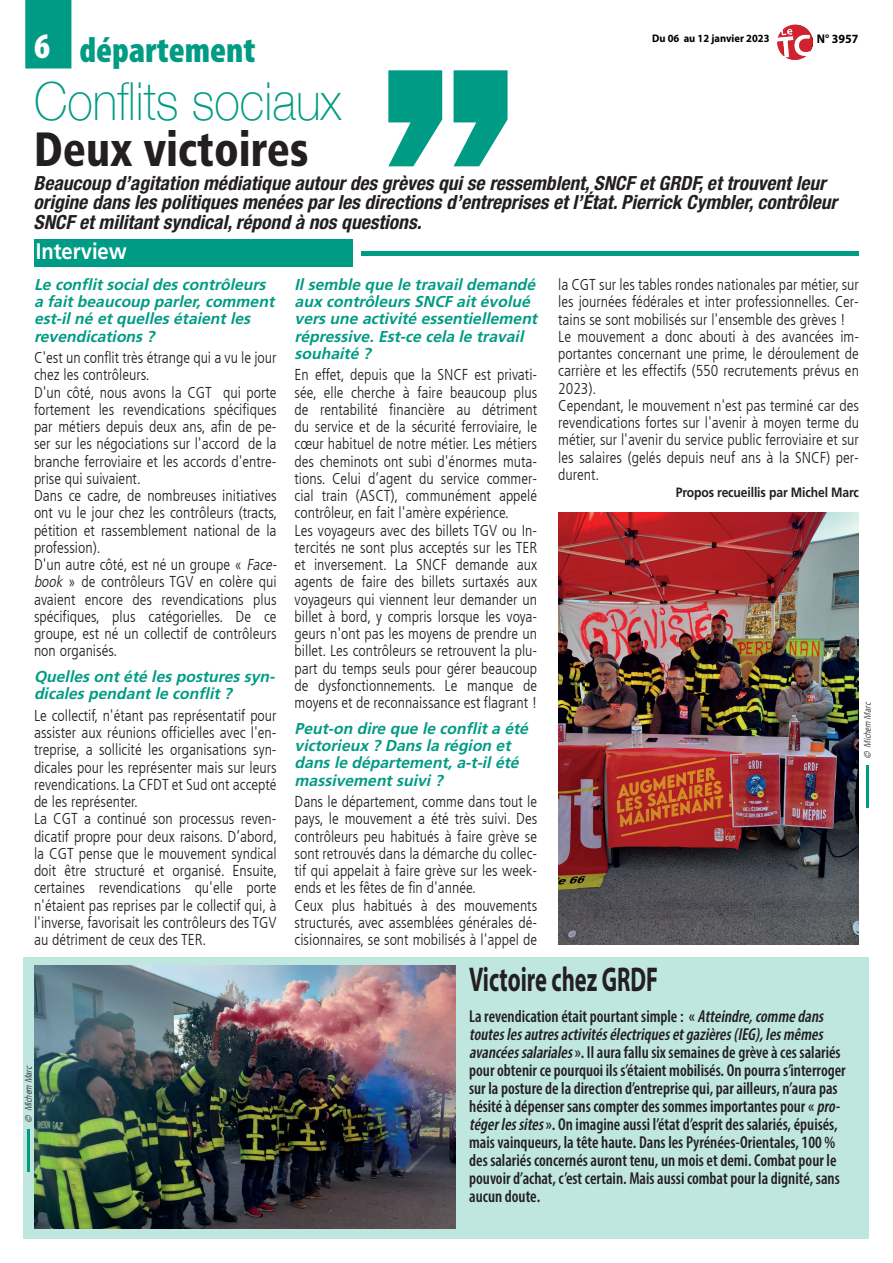
<style>
.page{position:relative;width:893px;height:1263px;background:#fff}
.page>*{position:absolute;margin:0;border:0;box-sizing:border-box;transform-origin:0 0}
.t1{font:100 52.5px "Helvetica Neue";color:#009b84;scale:.9 1}
.t2{font:900 condensed 48px "Frutiger LT Std";color:#231f20;scale:.9 1}
.t3{font:900 condensed 36px "Myriad Pro";color:#009b84}
.t4{font:700 34.5px "Myriad Pro";color:#231f20;scale:.65 1}
.t5{font:700 22.5px "Frutiger LT Std";color:#fff;scale:.9 1}
.t6{font:italic 700 condensed 19.5px/19.5px "Helvetica Neue LT Std";color:#231f20}
.t7{font:600 condensed 17.4px/18px "Myriad Pro";color:#231f20;scale:.95 1}
.t8{font:300 condensed 15.75px/17.2px "Frutiger LT";color:#231f20}
.t9{font:italic 700 15.75px/17.2px "Frutiger LT Std";color:#009b84}
.t10{font:700 13.5px "Frutiger LT Std";letter-spacing:-.01em;color:#231f20;scale:.9 1}
.t11{font:700 12.6px "Myriad Pro";color:#000;scale:.95 1}
.t12{font:700 10.95px "Myriad Pro";color:#000;scale:.95 1}
.t13{font:italic 300 condensed 9.45px "Frutiger LT";color:#231f20;scale:.95 1}
.s1{color:#fff}
.s2{font-style:italic}
</style>
<div class="page">
<img style="left:777px;top:24px;width:35px;height:35px">
<div style="left:23px;top:957px;width:845px;height:282px;background:#c0e6e0"></div>
<div style="left:25px;top:0;width:47px;height:68px;background:#009b84"></div>
<svg style="left:388px;top:70px;width:120px;height:96px"></svg>
<img style="left:558px;top:512px;width:301px;height:432px">
<hr style="left:866px;top:765px;width:3px;height:43px;background:#009b84">
<div style="left:34px;top:239px;width:319px;height:27px;background:#009b84"></div>
<div style="left:361px;top:251px;width:497px;height:5px;background:#009b84"></div>
<img style="left:34px;top:965px;width:421px;height:264px">
<hr style="left:27px;top:1129px;width:3px;height:43px;background:#009b84">
<h3 class="t3" style="left:34px;top:27px;width:223px"><span class="s1">6</span> département</h3>
<h1 class="t1" style="left:34px;top:61px;width:343px">Conflits sociaux</h1>
<h2 class="t2" style="left:34px;top:121px;width:307px">Deux victoires</h2>
<p class="t12" style="left:652px;top:32px;width:125px">Du 06 au 12 janvier 2023</p>
<p class="t11" style="left:817px;top:31px;width:45px">N° 3957</p>
<p class="t6" style="left:34px;top:173px;width:805px">Beaucoup d’agitation médiatique autour des grèves qui se ressemblent, SNCF et GRDF, et trouvent leur origine dans les politiques menées par les directions d’entreprises et l’État. Pierrick Cymbler, contrôleur<br>SNCF et militant syndical, répond à nos questions.</p>
<h3 class="t5" style="left:36px;top:238px;width:103px">Interview</h3>
<p class="t9" style="left:34px;top:276px;width:246px">Le conflitsocialdescontrôleurs a faitbeaucoup parler,comment est-ilné etquellesétaientles revendications?</p>
<p class="t8" style="left:34px;top:349px;width:247px">C'est un conflit très étrange qui a vu le jour chez les contrôleurs.<br>D'un côté, nous avons la CGT qui porte fortement les revendications spécifiques par métiers depuis deux ans, afin de pe&shy;ser sur les négociations sur l'accord de la branche ferroviaire et les accords d'entre&shy;prise qui suivaient.<br>Dans ce cadre, de nombreuses initiatives ont vu le jour chez les contrôleurs (tracts, pétition et rassemblement national de la profession).<br>D'un autre côté, est né un groupe « <span class="s2">Face&shy;book</span> » de contrôleurs TGV en colère qui avaient encore des revendications plus spécifiques, plus catégorielles. De ce groupe, est né un collectif de contrôleurs non organisés.</p>
<p class="t9" style="left:34px;top:668px;width:246px">Quellesontété lesposturessyn&shy;dicalespendantle conflit?</p>
<p class="t8" style="left:34px;top:707px;width:245px">Le collectif, n'étant pas représentatif pour assister aux réunions officielles avec l'en&shy;treprise, a sollicité les organisations syn&shy;dicales pour les représenter mais sur leurs revendications. La CFDT et Sud ont accepté de les représenter.<br>La CGT a continué son processus reven&shy;dicatif propre pour deux raisons. D’abord, la CGT pense que le mouvement syndical doit être structuré et organisé. Ensuite, certaines revendications qu'elle porte n'étaient pas reprises par le collectif qui, à l'inverse, favorisait les contrôleurs des TGV au détriment de ceux des TER.</p>
<p class="t13" style="left:23px;top:1123px;width:64px;rotate:-90deg">© Michem Marc</p>
<p class="t9" style="left:295px;top:276px;width:248px">Ilsemble que le travaildemandé aux contrôleursSNCF aitévolué versune activité essentiellement répressive.Est-ce cela le travail souhaité ?</p>
<p class="t8" style="left:295px;top:366px;width:244px">En effet, depuis que la SNCF est privati&shy;sée, elle cherche à faire beaucoup plus de rentabilité financière au détriment du service et de la sécurité ferroviaire, le cœur habituel de notre métier. Les métiers des cheminots ont subi d'énormes muta&shy;tions. Celui d’agent du service commer&shy;cial train (ASCT), communément appelé contrôleur, en fait l'amère expérience.<br>Les voyageurs avec des billets TGV ou In&shy;tercités ne sont plus acceptés sur les TER et inversement. La SNCF demande aux agents de faire des billets surtaxés aux voyageurs qui viennent leur demander un billet à bord, y compris lorsque les voya&shy;geurs n'ont pas les moyens de prendre un billet. Les contrôleurs se retrouvent la plu&shy;part du temps seuls pour gérer beaucoup de dysfonctionnements. Le manque de moyens et de reconnaissance est flagrant !</p>
<p class="t9" style="left:295px;top:720px;width:239px">Peut-on dire que le conflita été victorieux ? Dansla région et dansle département,a-t-ilété massivementsuivi?</p>
<p class="t8" style="left:295px;top:793px;width:244px">Dans le département, comme dans tout le pays, le mouvement a été très suivi. Des contrôleurs peu habitués à faire grève se sont retrouvés dans la démarche du collec&shy;tif qui appelait à faire grève sur les week&shy;ends et les fêtes de fin d'année.<br>Ceux plus habitués à des mouvements structurés, avec assemblées générales dé&shy;cisionnaires, se sont mobilisés à l'appel de</p>
<p class="t8" style="left:558px;top:276px;width:302px">la CGT sur les tables rondes nationales par métier, sur les journées fédérales et inter professionnelles. Cer&shy;tains se sont mobilisés sur l'ensemble des grèves !<br>Le mouvement a donc abouti à des avancées im&shy;portantes concernant une prime, le déroulement de carrière et les effectifs (550 recrutements prévus en 2023).<br>Cependant, le mouvement n'est pas terminé car des revendications fortes sur l'avenir à moyen terme du métier, sur l'avenir du service public ferroviaire et sur les salaires (gelés depuis neuf ans à la SNCF) per&shy;durent.</p>
<p class="t10" style="left:676px;top:484px;width:205px">Propos recueillis par Michel Marc</p>
<p class="t13" style="left:862px;top:759px;width:64px;rotate:-90deg">© Michem Marc</p>
<h3 class="t4" style="left:469px;top:957px;width:292px">Victoire chez GRDF</h3>
<p class="t7" style="left:469px;top:1006px;width:398px">La revendication était pourtant simple : « <span class="s2">Atteindre,commedans touteslesautresactivitésélectriquesetgazières(IEG),lesmêmes avancéessalariales</span>». Il aura fallu six semaines de grève à ces salariés pour obtenir ce pourquoi ils s’étaient mobilisés. On pourra s’interroger sur la posture de la direction d’entreprise qui, par ailleurs, n’aura pas hésité à dépenser sans compter des sommes importantes pour « <span class="s2">pro&shy;tégerlessites</span>». On imagine aussi l’état d’esprit des salariés, épuisés, mais vainqueurs, la tête haute. Dans les Pyrénées-Orientales, 100 % des salariés concernés auront tenu, un mois et demi. Combat pour le pouvoir d’achat, c’est certain. Mais aussi combat pour la dignité, sans aucun doute.</p>
</div>
